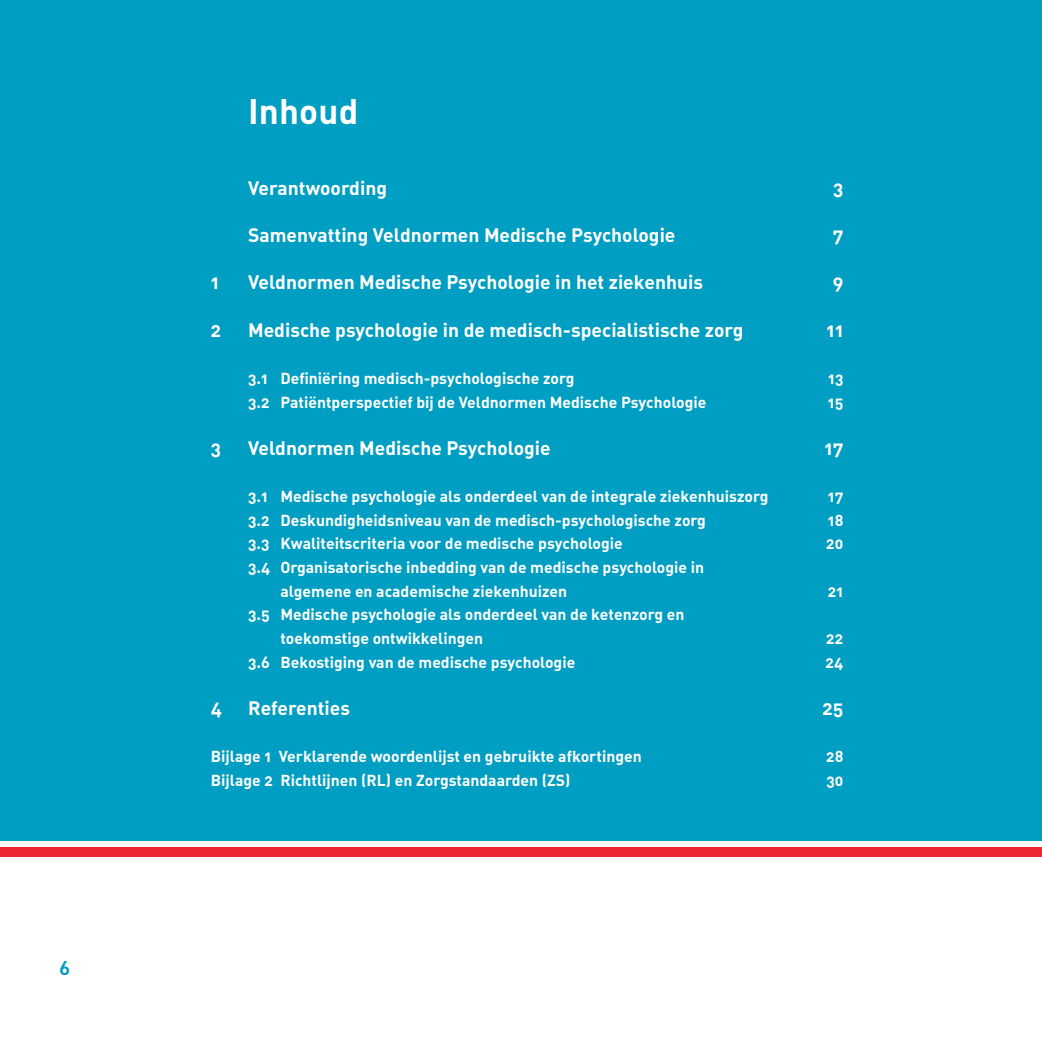
<style>
.page{position:relative;width:1042px;height:1042px;background:#fff}
.page>*{position:absolute;margin:0;border:0;box-sizing:border-box;transform-origin:0 0}
.t1{font:35px "DIN Bold Alternate";letter-spacing:.005em;color:#fff}
.t2{font:19.25px "DIN Bold Alternate";color:#fff}
.t3{font:19.25px "DIN Bold Alternate";color:#009ec2}
.t4{font:15.75px/23.6px "DIN Bold Alternate";color:#fff}
</style>
<div class="page">
<div style="left:0;top:0;width:1042px;height:840px;background:#009ec2"></div>
<div style="left:0;top:846px;width:1042px;height:10px;background:#ee2833"></div>
<p class="t3" style="left:60px;top:955px;width:12px">6</p>
<h1 class="t1" style="left:248px;top:88px;width:112px">Inhoud</h1>
<p class="t2" style="left:248px;top:175px;width:140px">Verantwoording</p>
<p class="t2" style="left:833px;top:175px;width:12px">3</p>
<p class="t2" style="left:248px;top:223px;width:429px">Samenvatting Veldnormen Medische Psychologie</p>
<p class="t2" style="left:833px;top:223px;width:12px">7</p>
<p class="t2" style="left:211px;top:270px;width:10px">1</p>
<p class="t2" style="left:248px;top:270px;width:456px">Veldnormen Medische Psychologie in het ziekenhuis</p>
<p class="t2" style="left:833px;top:270px;width:12px">9</p>
<p class="t2" style="left:211px;top:317px;width:12px">2</p>
<p class="t2" style="left:248px;top:317px;width:497px">Medische psychologie in de medisch-specialistische zorg</p>
<p class="t2" style="left:826px;top:317px;width:18px">11</p>
<p class="t4" style="left:248px;top:366px;width:328px">3.1 Definiëring medisch-psychologische zorg</p>
<p class="t4" style="left:828px;top:366px;width:17px">13</p>
<p class="t4" style="left:248px;top:389px;width:460px">3.2 Patiëntperspectief bij de Veldnormen Medische Psychologie</p>
<p class="t4" style="left:828px;top:389px;width:17px">15</p>
<p class="t2" style="left:211px;top:435px;width:12px">3</p>
<p class="t2" style="left:248px;top:435px;width:304px">Veldnormen Medische Psychologie</p>
<p class="t2" style="left:824px;top:435px;width:21px">17</p>
<p class="t4" style="left:248px;top:484px;width:522px">3.1 Medische psychologie als onderdeel van de integrale ziekenhuiszorg</p>
<p class="t4" style="left:828px;top:484px;width:17px">17</p>
<p class="t4" style="left:248px;top:507px;width:459px">3.2 Deskundigheidsniveau van de medisch-psychologische zorg</p>
<p class="t4" style="left:828px;top:507px;width:17px">18</p>
<p class="t4" style="left:248px;top:531px;width:376px">3.3 Kwaliteitscriteria voor de medische psychologie</p>
<p class="t4" style="left:826px;top:531px;width:19px">20</p>
<p class="t4" style="left:280px;top:555px;width:425px;text-indent:-32px">3.4 Organisatorische inbedding van de medische psychologie in algemene en academische ziekenhuizen</p>
<p class="t4" style="left:828px;top:578px;width:17px">21</p>
<p class="t4" style="left:280px;top:602px;width:406px;text-indent:-32px">3.5 Medische psychologie als onderdeel van de ketenzorg en toekomstige ontwikkelingen</p>
<p class="t4" style="left:826px;top:626px;width:19px">22</p>
<p class="t4" style="left:248px;top:649px;width:329px">3.6 Bekostiging van de medische psychologie</p>
<p class="t4" style="left:825px;top:649px;width:19px">24</p>
<p class="t2" style="left:211px;top:695px;width:13px">4</p>
<p class="t2" style="left:248px;top:695px;width:103px">Referenties</p>
<p class="t2" style="left:822px;top:695px;width:23px">25</p>
<p class="t4" style="left:211px;top:744px;width:432px">Bijlage 1 Verklarende woordenlijst en gebruikte afkortingen</p>
<p class="t4" style="left:826px;top:744px;width:19px">28</p>
<p class="t4" style="left:211px;top:767px;width:361px">Bijlage 2 Richtlijnen (RL) en Zorgstandaarden (ZS)</p>
<p class="t4" style="left:826px;top:767px;width:18px">30</p>
</div>
